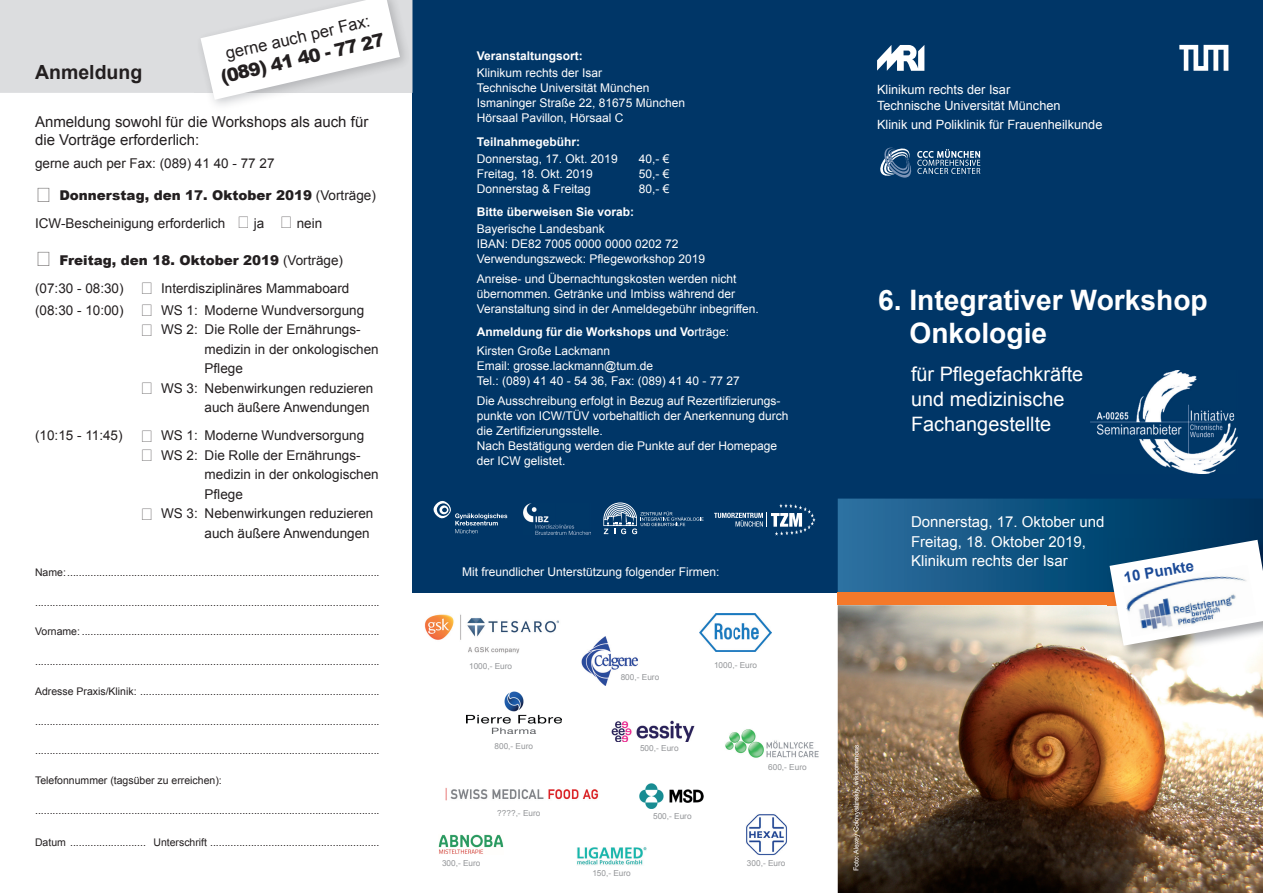
<style>
.page{position:relative;width:1263px;height:893px;background:#fff}
.page>*{position:absolute;margin:0;border:0;box-sizing:border-box;transform-origin:0 0}
.t1{font:700 28.2px/33.2px "Arial";color:#fff}
.t2{font:19.95px/25px "Arial";color:#fff}
.t3{font:700 19.5px "Arial";color:#231f20}
.t4{font:900 18.15px "Arial";color:#231f20}
.t5{font:16.5px "Arial";color:#231f20}
.t6{font:15px/19.5px "Arial";color:#fff}
.t7{font:15px/18px "Arial";color:#231f20}
.t8{font:700 15px "Arial";color:#1b4a97}
.t9{font:13.5px/28px "Arial";color:#231f20}
.t10{font:900 13.5px/28px "Arial";color:#231f20}
.t11{font:12.75px/15.3px "Arial";color:#fff}
.t12{font:12px/15px "Arial";color:#fff}
.t13{font:700 12px/19.2px "Arial";color:#fff}
.t14{font:10.5px "Arial";color:#231f20}
.t15{font:8.25px "Arial";color:#939598}
.s1{font-weight:900}
.s2{font-weight:400}
</style>
<div class="page">
<div style="left:412px;top:0;width:550px;height:593px;background:#003667"></div>
<div style="left:838px;top:0;width:425px;height:592px;background:#003667"></div>
<img style="left:838px;top:646px;width:425px;height:247px">
<svg style="left:1179px;top:45px;width:49px;height:26px"></svg>
<svg style="left:877px;top:45px;width:47px;height:26px"></svg>
<img style="left:855px;top:745px;width:3px;height:25px">
<img style="left:1108px;top:646px;width:155px;height:13px">
<svg style="left:838px;top:499px;width:425px;height:147px"></svg>
<img style="left:1123px;top:565px;width:133px;height:72px">
<svg style="left:0;top:0;width:412px;height:100px"></svg>
<img style="left:700px;top:614px;width:71px;height:37px">
<img style="left:581px;top:637px;width:57px;height:48px">
<img style="left:438px;top:834px;width:65px;height:20px">
<img style="left:466px;top:691px;width:96px;height:42px">
<img style="left:445px;top:788px;width:154px;height:12px">
<img style="left:1090px;top:370px;width:148px;height:103px">
<img style="left:725px;top:729px;width:94px;height:29px">
<img style="left:746px;top:814px;width:41px;height:41px">
<svg style="left:880px;top:148px;width:100px;height:30px"></svg>
<svg style="left:433px;top:501px;width:74px;height:32px"></svg>
<img style="left:523px;top:503px;width:67px;height:32px">
<svg style="left:714px;top:503px;width:101px;height:33px"></svg>
<svg style="left:603px;top:502px;width:101px;height:32px"></svg>
<img style="left:612px;top:720px;width:83px;height:22px">
<img style="left:577px;top:847px;width:69px;height:18px">
<img style="left:639px;top:784px;width:65px;height:24px">
<img style="left:424px;top:614px;width:135px;height:40px">
<h3 class="t3" style="left:35px;top:59px;width:109px">Anmeldung</h3>
<h3 class="t5" style="left:223px;top:43px;width:149px;rotate:-13deg">gerne auch per Fax:</h3>
<h3 class="t4" style="left:218px;top:64px;width:169px;rotate:-13deg">(089) 41 40 - 77 27</h3>
<h3 class="t7" style="left:35px;top:113px;width:335px">Anmeldung sowohl für die Workshops als auch für die Vorträge erforderlich:</h3>
<p class="t9" style="left:35px;top:149px;width:241px">gerne auch per Fax: (089) 41 40 - 77 27</p>
<p class="t9" style="left:35px;top:182px;width:342px;text-indent:24px"><span class="s1">Donnerstag, den 17. Oktober 2019</span> (Vorträge)<br>ICW-Bescheinigung erforderlich</p>
<p class="t9" style="left:254px;top:210px;width:12px">ja</p>
<p class="t9" style="left:297px;top:210px;width:27px">nein</p>
<p class="t10" style="left:35px;top:246px;width:309px;text-indent:24px">Freitag, den 18. Oktober 2019 <span class="s2">(Vorträge) (07:30 - 08:30)</span></p>
<p class="t9" style="left:161px;top:274px;width:190px">Interdisziplinäres Mammaboard</p>
<p class="t9" style="left:35px;top:296px;width:90px">(08:30 - 10:00)</p>
<p class="t9" style="left:161px;top:296px;width:205px">WS 1: Moderne Wundversorgung</p>
<p class="t9" style="left:161px;top:315px;width:201px">WS 2: Die Rolle der Ernährungs-</p>
<p class="t9" style="left:205px;top:335px;width:176px">medizin in der onkologischen</p>
<p class="t9" style="left:205px;top:354px;width:40px">Pflege</p>
<p class="t9" style="left:161px;top:374px;width:214px">WS 3: Nebenwirkungen reduzieren</p>
<p class="t9" style="left:205px;top:393px;width:167px">auch äußere Anwendungen</p>
<p class="t9" style="left:35px;top:421px;width:89px">(10:15 - 11:45)</p>
<p class="t9" style="left:161px;top:421px;width:205px">WS 1: Moderne Wundversorgung</p>
<p class="t9" style="left:161px;top:441px;width:201px">WS 2: Die Rolle der Ernährungs-</p>
<p class="t9" style="left:205px;top:460px;width:176px">medizin in der onkologischen</p>
<p class="t9" style="left:205px;top:480px;width:40px">Pflege</p>
<p class="t9" style="left:161px;top:499px;width:214px">WS 3: Nebenwirkungen reduzieren</p>
<p class="t9" style="left:205px;top:519px;width:167px">auch äußere Anwendungen</p>
<p class="t14" style="left:35px;top:565px;width:346px">Name: ...........................................................................................................</p>
<p class="t14" style="left:35px;top:595px;width:346px">......................................................................................................................</p>
<p class="t14" style="left:35px;top:625px;width:346px">Vorname: ......................................................................................................</p>
<p class="t14" style="left:35px;top:655px;width:346px">......................................................................................................................</p>
<p class="t14" style="left:35px;top:684px;width:346px">Adresse Praxis/Klinik: ..................................................................................</p>
<p class="t14" style="left:35px;top:714px;width:346px">......................................................................................................................</p>
<p class="t14" style="left:35px;top:744px;width:346px">......................................................................................................................</p>
<p class="t14" style="left:35px;top:774px;width:188px">Telefonnummer (tagsüber zu erreichen):</p>
<p class="t14" style="left:35px;top:803px;width:346px">......................................................................................................................</p>
<p class="t14" style="left:35px;top:835px;width:346px">Datum .......................... Unterschrift ..........................................................</p>
<p class="t13" style="left:477px;top:47px;width:108px">Veranstaltungsort:</p>
<p class="t12" style="left:477px;top:66px;width:210px">Klinikum rechts der Isar<br>Technische Universität München<br>Ismaninger Straße 22, 81675 München<br>Hörsaal Pavillon, Hörsaal C</p>
<p class="t13" style="left:477px;top:132px;width:105px">Teilnahmegebühr:</p>
<p class="t12" style="left:477px;top:151px;width:142px">Donnerstag, 17. Okt. 2019</p>
<p class="t12" style="left:639px;top:151px;width:32px">40,- €</p>
<p class="t12" style="left:477px;top:166px;width:118px">Freitag, 18. Okt. 2019</p>
<p class="t12" style="left:639px;top:166px;width:32px">50,- €</p>
<p class="t12" style="left:477px;top:181px;width:116px">Donnerstag &amp; Freitag</p>
<p class="t12" style="left:639px;top:181px;width:32px">80,- €</p>
<p class="t13" style="left:477px;top:203px;width:159px">Bitte überweisen Sie vorab:</p>
<p class="t12" style="left:477px;top:222px;width:230px">Bayerische Landesbank<br>IBAN: DE82 7005 0000 0000 0202 72<br>Verwendungszweck: Pflegeworkshop 2019</p>
<p class="t12" style="left:477px;top:271px;width:283px">Anreise- und Übernachtungskosten werden nicht übernommen. Getränke und Imbiss während der<br>Veranstaltung sind in der Anmeldegebühr inbegriffen.</p>
<p class="t13" style="left:477px;top:323px;width:254px">Anmeldung für die Workshops und Vo<span class="s2">rträge:<br>Kirsten Große Lackmann</span></p>
<p class="t12" style="left:477px;top:359px;width:264px">Email: grosse.lackmann@tum.de<br>Tel.: (089) 41 40 - 54 36, Fax: (089) 41 40 - 77 27</p>
<p class="t12" style="left:477px;top:393px;width:313px">Die Ausschreibung erfolgt in Bezug auf Rezertifizierungs&shy;punkte von ICW/TÜV vorbehaltlich der Anerkennung durch die Zertifizierungsstelle.<br>Nach Bestätigung werden die Punkte auf der Homepage der ICW gelistet.</p>
<p class="t12" style="left:462px;top:564px;width:259px">Mit freundlicher Unterstützung folgender Firmen:</p>
<p class="t15" style="left:469px;top:661px;width:45px">1000,- Euro</p>
<p class="t15" style="left:714px;top:659px;width:45px">1000,- Euro</p>
<p class="t15" style="left:621px;top:671px;width:40px">800,- Euro</p>
<p class="t15" style="left:494px;top:740px;width:40px">800,- Euro</p>
<p class="t15" style="left:640px;top:743px;width:40px">500,- Euro</p>
<p class="t15" style="left:768px;top:762px;width:40px">600,- Euro</p>
<p class="t15" style="left:497px;top:807px;width:45px">????,- Euro</p>
<p class="t15" style="left:653px;top:811px;width:40px">500,- Euro</p>
<p class="t15" style="left:442px;top:858px;width:40px">300,- Euro</p>
<p class="t15" style="left:747px;top:858px;width:40px">300,- Euro</p>
<p class="t15" style="left:592px;top:867px;width:40px">150,- Euro</p>
<p class="t11" style="left:877px;top:82px;width:185px">Klinikum rechts der Isar<br>Technische Universität München</p>
<p class="t11" style="left:877px;top:117px;width:227px">Klinik und Poliklinik für Frauenheilkunde</p>
<h1 class="t1" style="left:909px;top:284px;width:300px;text-indent:-31px">6. Integrativer Workshop<br>Onkologie</h1>
<h2 class="t2" style="left:911px;top:362px;width:174px">für Pflegefachkräfte und medizinische<br>Fachangestellte</h2>
<h3 class="t6" style="left:911px;top:512px;width:195px">Donnerstag, 17. Oktober und<br>Freitag, 18. Oktober 2019,<br>Klinikum rechts der Isar</h3>
<h3 class="t8" style="left:1122px;top:568px;width:72px;rotate:-10deg">10 Punkte</h3>
</div>
